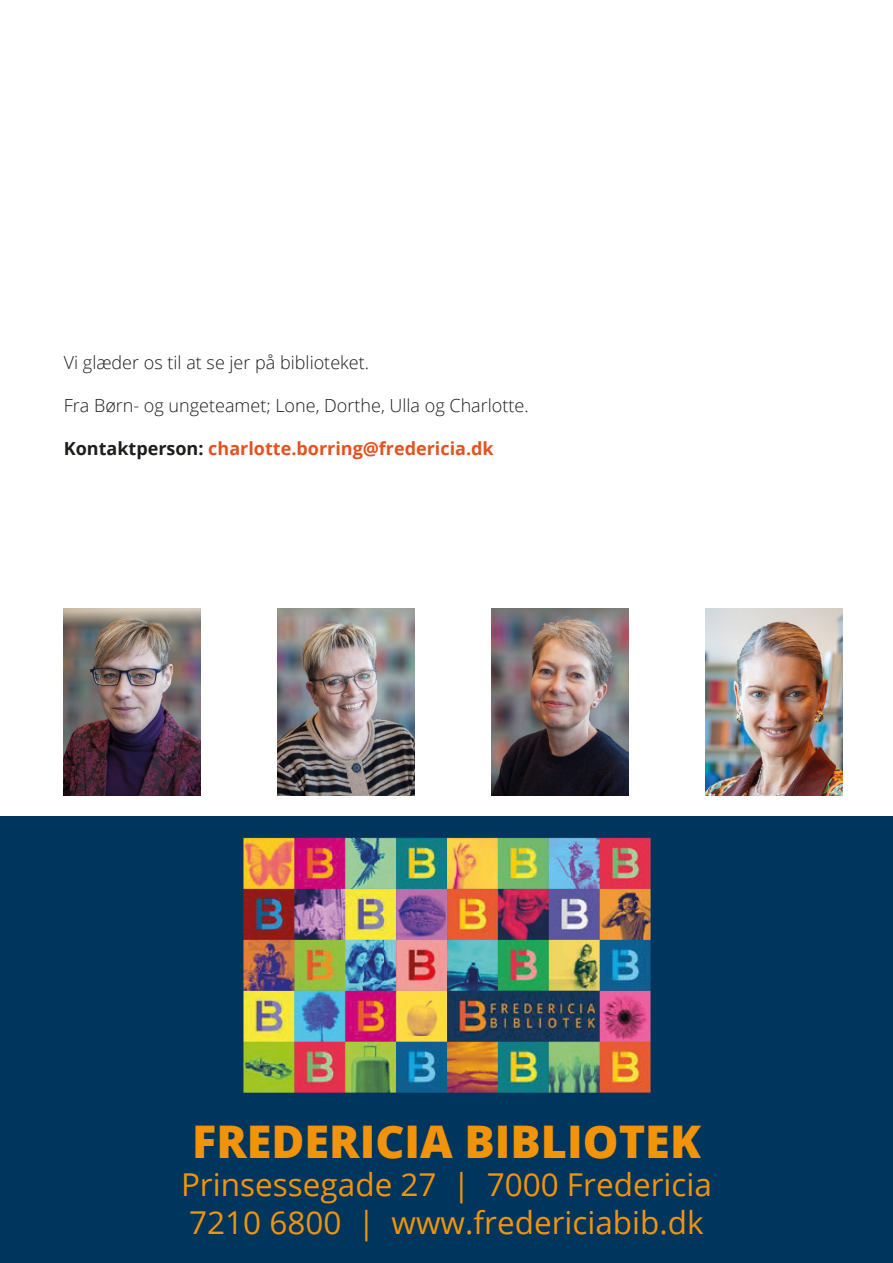
<style>
.page{position:relative;width:893px;height:1263px;background:#fff}
.page>*{position:absolute;margin:0;border:0;box-sizing:border-box;transform-origin:0 0}
.t1{font:800 45px "Open Sans";color:#f29309}
.t2{font:31.5px "Open Sans";color:#f29309}
.t3{font:300 18px "Open Sans";color:#1d1d1b}
.t4{font:700 18px "Open Sans";color:#e5511f}
.s1{color:#1d1d1b}
</style>
<div class="page">
<img style="left:492px;top:608px;width:137px;height:187px">
<img style="left:706px;top:608px;width:137px;height:187px">
<img style="left:64px;top:608px;width:137px;height:187px">
<img style="left:278px;top:608px;width:137px;height:187px">
<div style="left:0;top:816px;width:893px;height:447px;background:#00365d"></div>
<img style="left:244px;top:838px;width:406px;height:255px">
<p class="t3" style="left:64px;top:350px;width:307px">Vi glæder os til at se jer på biblioteket.</p>
<p class="t3" style="left:64px;top:393px;width:466px">Fra Børn- og ungeteamet; Lone, Dorthe, Ulla og Charlotte.</p>
<p class="t4" style="left:64px;top:436px;width:431px"><span class="s1">Kontaktperson:</span> charlotte.borring@fredericia.dk</p>
<p class="t1" style="left:192px;top:1108px;width:510px">FREDERICIA BIBLIOTEK</p>
<p class="t2" style="left:181px;top:1163px;width:532px">Prinsessegade 27 | 7000 Fredericia</p>
<p class="t2" style="left:189px;top:1201px;width:516px">7210 6800 | www.fredericiabib.dk</p>
</div>
